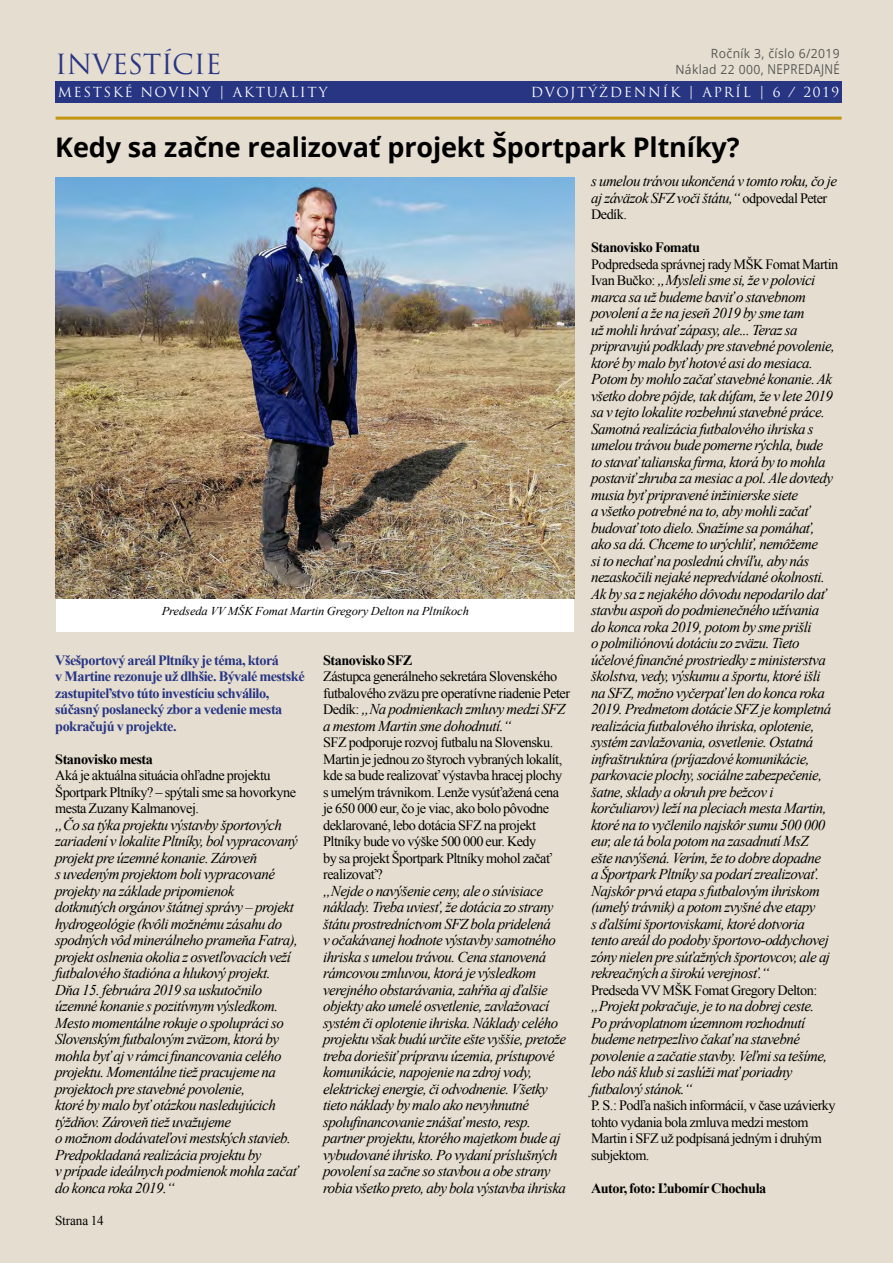
<style>
.page{position:relative;width:893px;height:1263px;background:#e5ded0}
.page>*{position:absolute;margin:0;border:0;box-sizing:border-box;transform-origin:0 0}
.t1{font:700 27px "Open Sans";letter-spacing:-.005em;color:#000}
.t2{font:27px "Trajan Pro";letter-spacing:-.015em;color:#283583}
.t3{font:italic 15px/16.5px "Times New Roman";letter-spacing:-.035em;color:#000}
.t4{font:14.25px/16.5px "Times New Roman";letter-spacing:-.035em;color:#000}
.t5{font:700 14.25px/16.5px "Times New Roman";letter-spacing:-.035em;color:#283583}
.t6{font:700 14.25px "Times New Roman";letter-spacing:-.035em;color:#000}
.t7{font:13.5px "Trajan Pro";letter-spacing:.12em;color:#fff}
.t8{font:13.5px "Times New Roman";letter-spacing:-.01em;color:#000}
.t9{font:12.75px "Open Sans";letter-spacing:.03em;color:#575756;scale:.96 1}
.t10{font:italic 12px "Times New Roman";letter-spacing:-.01em;color:#000;scale:1.05 1}
.s1{font-size:13.65px}
.s2{font-style:normal;font-size:14.25px}
</style>
<div class="page">
<hr style="left:56px;top:117px;width:786px;height:3px;background:#c39411">
<div style="left:56px;top:82px;width:786px;height:21px;background:#283583"></div>
<img style="left:56px;top:178px;width:518px;height:420px">
<div style="left:57px;top:598px;width:517px;height:33px;background:#fff"></div>
<h1 class="t2" style="left:55px;top:47px;width:168px">INVESTÍCIE</h1>
<p class="t9" style="left:711px;top:45px;width:136px">Ročník 3, číslo 6/2019</p>
<p class="t9" style="left:675px;top:61px;width:173px">Náklad 22 000, <span class="s1">NEPREDAJNÉ</span></p>
<p class="t7" style="left:58px;top:84px;width:271px">MESTSKÉ NOVINY | AKTUALITY</p>
<p class="t7" style="left:531px;top:84px;width:310px">DVOJTÝŽDENNÍK | APRÍL | 6 / 2019</p>
<h1 class="t1" style="left:55px;top:128px;width:686px">Kedy sa začne realizovať projekt Športpark Pltníky?</h1>
<p class="t10" style="left:162px;top:603px;width:294px">Predseda VV MŠK Fomat Martin Gregory Delton na Pltníkoch</p>
<p class="t5" style="left:55px;top:651px;width:251px">Všešportový areál Pltníky je téma, ktorá<br>v Martine rezonuje už dlhšie. Bývalé mestské zastupiteľstvo túto investíciu schválilo, súčasný poslanecký zbor a vedenie mesta pokračujú v projekte.</p>
<p class="t6" style="left:55px;top:749px;width:99px">Stanovisko mesta</p>
<p class="t4" style="left:55px;top:767px;width:242px">Aká je aktuálna situácia ohľadne projektu<br>Športpark Pltníky? – spýtali sme sa hovorkyne mesta Zuzany Kalmanovej.</p>
<p class="t3" style="left:55px;top:816px;width:244px">„Čo sa týka projektu výstavby športových zariadení v lokalite Pltníky, bol vypracovaný projekt pre územné konanie. Zároveň<br>s uvedeným projektom boli vypracované projekty na základe pripomienok dotknutých orgánov štátnej správy – projekt hydrogeológie (kvôli možnému zásahu do spodných vôd minerálneho prameňa Fatra), projekt oslnenia okolia z osvetľovacích veží futbalového štadióna a hlukový projekt.<br>Dňa 15. februára 2019 sa uskutočnilo územné konanie s pozitívnym výsledkom.<br>Mesto momentálne rokuje o spolupráci so Slovenským futbalovým zväzom, ktorá by mohla byť aj v rámci financovania celého projektu. Momentálne tiež pracujeme na projektoch pre stavebné povolenie,<br>ktoré by malo byť otázkou nasledujúcich týždňov. Zároveň tiež uvažujeme<br>o možnom dodávateľovi mestských stavieb.<br>Predpokladaná realizácia projektu by<br>v prípade ideálnych podmienok mohla začať do konca roka 2019.“</p>
<p class="t8" style="left:55px;top:1211px;width:50px">Strana 14</p>
<p class="t6" style="left:323px;top:650px;width:91px">Stanovisko SFZ</p>
<p class="t4" style="left:323px;top:668px;width:249px">Zástupca generálneho sekretára Slovenského futbalového zväzu pre operatívne riadenie Peter</p>
<p class="t3" style="left:323px;top:700px;width:244px"><span class="s2">Dedík:</span> „Na podmienkach zmluvy medzi SFZ a mestom Martin sme dohodnutí.“</p>
<p class="t4" style="left:323px;top:734px;width:241px">SFZ podporuje rozvoj futbalu na Slovensku.<br>Martin je jednou zo štyroch vybraných lokalít, kde sa bude realizovať výstavba hracej plochy s umelým trávnikom. Lenže vysúťažená cena je 650 000 eur, čo je viac, ako bolo pôvodne deklarované, lebo dotácia SFZ na projekt Pltníky bude vo výške 500 000 eur. Kedy<br>by sa projekt Športpark Pltníky mohol začať realizovať?</p>
<p class="t3" style="left:323px;top:882px;width:245px">„Nejde o navýšenie ceny, ale o súvisiace náklady. Treba uviesť, že dotácia zo strany štátu prostredníctvom SFZ bola pridelená<br>v očakávanej hodnote výstavby samotného ihriska s umelou trávou. Cena stanovená rámcovou zmluvou, ktorá je výsledkom verejného obstarávania, zahŕňa aj ďalšie objekty ako umelé osvetlenie, zavlažovací systém či oplotenie ihriska. Náklady celého projektu však budú určite ešte vyššie, pretože treba doriešiť prípravu územia, prístupové komunikácie, napojenie na zdroj vody, elektrickej energie, či odvodnenie. Všetky tieto náklady by malo ako nevyhnutné spolufinancovanie znášať mesto, resp. partner projektu, ktorého majetkom bude aj vybudované ihrisko. Po vydaní príslušných povolení sa začne so stavbou a obe strany robia všetko preto, aby bola výstavba ihriska</p>
<p class="t3" style="left:591px;top:172px;width:248px">s umelou trávou ukončená v tomto roku, čo je aj záväzok SFZ voči štátu,“ <span class="s2">odpovedal Peter</span></p>
<p class="t4" style="left:591px;top:206px;width:37px">Dedík.</p>
<p class="t6" style="left:591px;top:237px;width:111px">Stanovisko Fomatu</p>
<p class="t4" style="left:591px;top:255px;width:249px">Podpredseda správnej rady MŠK Fomat Martin</p>
<p class="t3" style="left:591px;top:271px;width:245px"><span class="s2">Ivan Bučko:</span> „Mysleli sme si, že v polovici marca sa už budeme baviť o stavebnom povolení a že na jeseň 2019 by sme tam<br>už mohli hrávať zápasy, ale... Teraz sa pripravujú podklady pre stavebné povolenie, ktoré by malo byť hotové asi do mesiaca.<br>Potom by mohlo začať stavebné konanie. Ak všetko dobre pôjde, tak dúfam, že v lete 2019 sa v tejto lokalite rozbehnú stavebné práce.<br>Samotná realizácia futbalového ihriska s umelou trávou bude pomerne rýchla, bude to stavať talianska firma, ktorá by to mohla postaviť zhruba za mesiac a pol. Ale dovtedy musia byť pripravené inžinierske siete<br>a všetko potrebné na to, aby mohli začať budovať toto dielo. Snažíme sa pomáhať, ako sa dá. Chceme to urýchliť, nemôžeme<br>si to nechať na poslednú chvíľu, aby nás nezaskočili nejaké nepredvídané okolnosti.<br>Ak by sa z nejakého dôvodu nepodarilo dať stavbu aspoň do podmienečného užívania do konca roka 2019, potom by sme prišli<br>o polmiliónovú dotáciu zo zväzu. Tieto účelové finančné prostriedky z ministerstva školstva, vedy, výskumu a športu, ktoré išli na SFZ, možno vyčerpať len do konca roka 2019. Predmetom dotácie SFZ je kompletná realizácia futbalového ihriska, oplotenie, systém zavlažovania, osvetlenie. Ostatná infraštruktúra (príjazdové komunikácie, parkovacie plochy, sociálne zabezpečenie, šatne, sklady a okruh pre bežcov i korčuliarov) leží na pleciach mesta Martin, ktoré na to vyčlenilo najskôr sumu 500 000 eur, ale tá bola potom na zasadnutí MsZ<br>ešte navýšená. Verím, že to dobre dopadne<br>a Športpark Pltníky sa podarí zrealizovať.<br>Najskôr prvá etapa s futbalovým ihriskom (umelý trávnik) a potom zvyšné dve etapy<br>s ďalšími športoviskami, ktoré dotvoria tento areál do podoby športovo-oddychovej zóny nielen pre súťažných športovcov, ale aj rekreačných a širokú verejnosť.“</p>
<p class="t4" style="left:591px;top:981px;width:228px">Predseda VV MŠK Fomat Gregory Delton:</p>
<p class="t3" style="left:591px;top:997px;width:238px">„Projekt pokračuje, je to na dobrej ceste.<br>Po právoplatnom územnom rozhodnutí budeme netrpezlivo čakať na stavebné povolenie a začatie stavby. Veľmi sa tešíme, lebo náš klub si zaslúži mať poriadny futbalový stánok.“</p>
<p class="t4" style="left:591px;top:1097px;width:246px">P. S.: Podľa našich informácií, v čase uzávierky tohto vydania bola zmluva medzi mestom Martin i SFZ už podpísaná jedným i druhým subjektom.</p>
<p class="t6" style="left:591px;top:1178px;width:177px">Autor, foto: Ľubomír Chochula</p>
</div>
